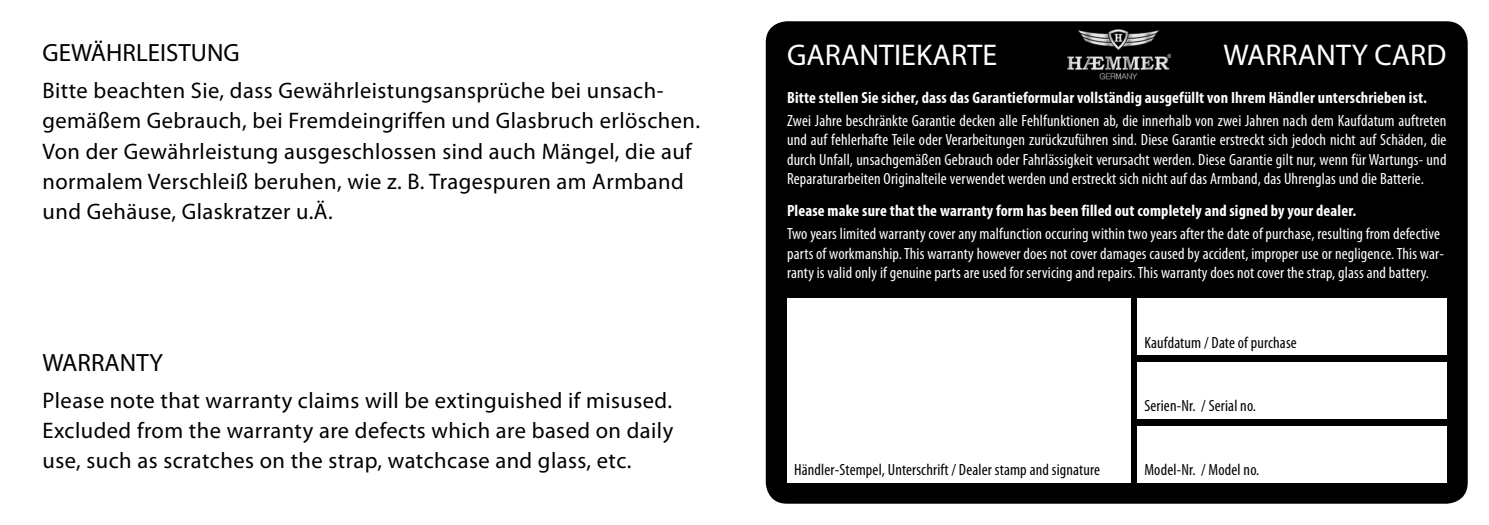
<style>
.page{position:relative;width:1489px;height:525px;background:#fff}
.page>*{position:absolute;margin:0;border:0;box-sizing:border-box;transform-origin:0 0}
.t1{font:30px "Myriad Pro";color:#fff}
.t2{font:25px "Myriad Pro";color:#000}
.t3{font:22.5px/30px "Myriad Pro";letter-spacing:.02em;color:#000}
.t4{font:condensed 16.25px/19.5px "Myriad Pro";letter-spacing:.01em;color:#fff}
.t5{font:700 condensed 16.25px "Myriad Pro";letter-spacing:.01em;color:#fff}
.t6{font:condensed 16.25px "Myriad Pro";letter-spacing:.01em;color:#000}
</style>
<div class="page">
<div style="left:765px;top:21px;width:702px;height:482px;background:#000;border-radius:21px"></div>
<div style="left:1137px;top:298px;width:309px;height:56px;background:#fff"></div>
<div style="left:787px;top:298px;width:343px;height:184px;background:#fff"></div>
<div style="left:1137px;top:361px;width:309px;height:57px;background:#fff"></div>
<div style="left:1137px;top:425px;width:309px;height:57px;background:#fff"></div>
<img style="left:1067px;top:29px;width:103px;height:51px">
<h2 class="t2" style="left:43px;top:37px;width:199px">GEWÄHRLEISTUNG</h2>
<p class="t3" style="left:43px;top:75px;width:659px">Bitte beachten Sie, dass Gewährleistungs ansprüche bei unsach&shy;gemäßem Gebrauch, bei Fremdeingriffen und Glasbruch erlöschen.<br>Von der Gewährleistung ausgeschlossen sind auch Mängel, die auf normalem Verschleiß beruhen, wie z. B. Tragespuren am Armband und Gehäuse, Glaskratzer u.Ä.</p>
<h2 class="t2" style="left:43px;top:346px;width:122px">WARRANTY</h2>
<h3 class="t3" style="left:43px;top:384px;width:632px;text-align:justify">Please note that warranty claims will be extinguished if misused.<br>Excluded from the warranty are defects which are based on daily use, such as scratches on the strap, watchcase and glass, etc.</h3>
<h1 class="t1" style="left:787px;top:36px;width:211px">GARANTIEKARTE</h1>
<h1 class="t1" style="left:1223px;top:36px;width:224px">WARRANTY CARD</h1>
<p class="t5" style="left:787px;top:87px;width:641px">Bitte stellen Sie sicher, dass das Garantieformular vollständig ausgefüllt von Ihrem Händler unterschrieben ist.</p>
<p class="t4" style="left:787px;top:110px;width:661px;text-align:justify">Zwei Jahre beschränkte Garantie decken alle Fehlfunktionen ab, die innerhalb von zwei Jahren nach dem Kaufdatum auftreten und auf fehlerhafte Teile oder Verarbeitungen zurückzuführen sind. Diese Garantie erstreckt sich jedoch nicht auf Schäden, die durch Unfall, unsachgemäßen Gebrauch oder Fahrlässigkeit verursacht werden. Diese Garantie gilt nur, wenn für Wartungs- und Reparaturarbeiten Originalteile verwendet werden und erstreckt sich nicht auf das Armband, das Uhrenglas und die Batterie.</p>
<p class="t5" style="left:787px;top:200px;width:571px">Please make sure that the warranty form has been filled out completely and signed by your dealer.</p>
<p class="t4" style="left:787px;top:224px;width:658px">Two years limited warranty cover any malfunction occuring within two years after the date of purchase, resulting from defective parts of workmanship. This warranty however does not cover damages caused by accident, improper use or negligence. This war&shy;ranty is valid only if genuine parts are used for servicing and repairs. This warranty does not cover the strap, glass and battery.</p>
<p class="t6" style="left:1144px;top:332px;width:154px">Kaufdatum / Date of purchase</p>
<p class="t6" style="left:794px;top:460px;width:307px">Händler-Stempel, Unterschrift / Dealer stamp and signature</p>
<p class="t6" style="left:1144px;top:396px;width:113px">Serien-Nr. / Serial no.</p>
<p class="t6" style="left:1144px;top:460px;width:116px">Model-Nr. / Model no.</p>
</div>
